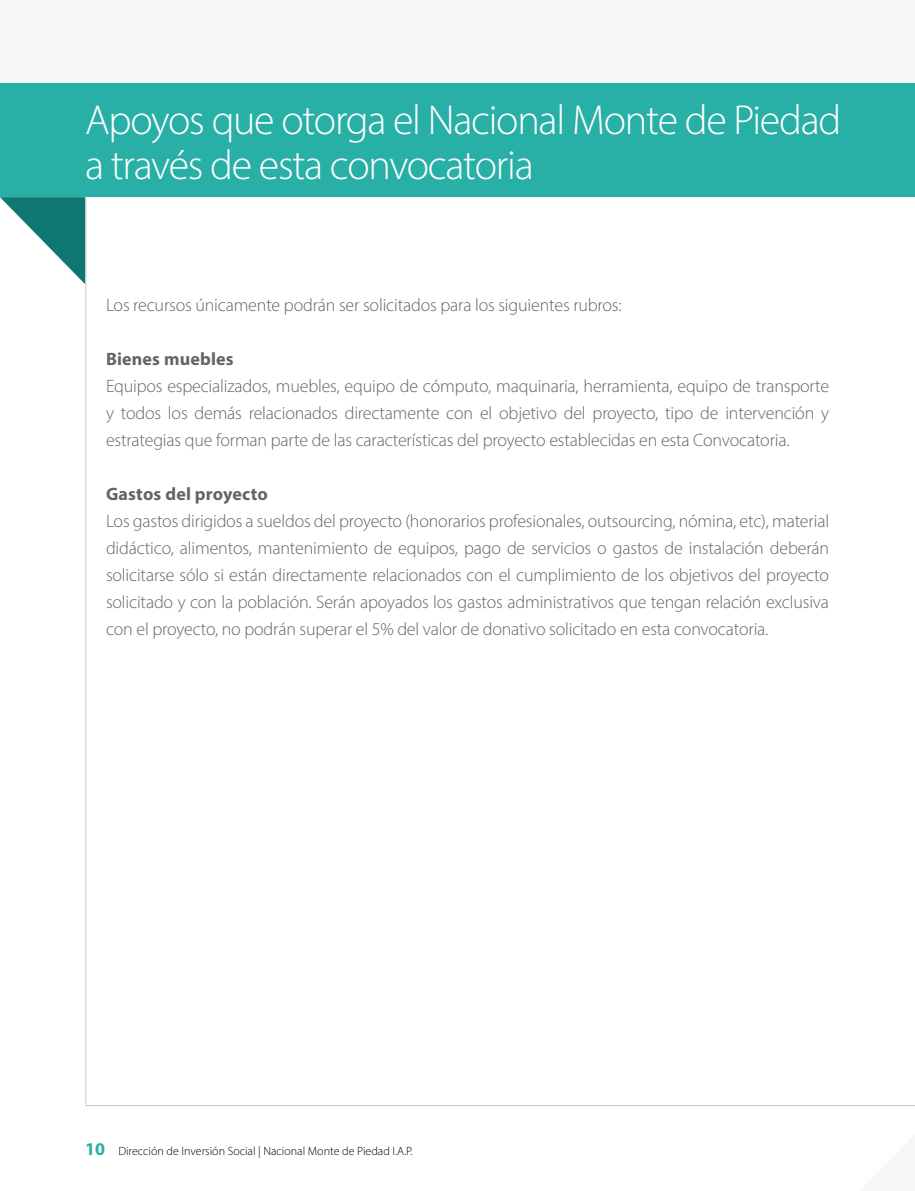
<style>
.page{position:relative;width:915px;height:1191px;background:#fff}
.page>*{position:absolute;margin:0;border:0;box-sizing:border-box;transform-origin:0 0}
.t1{font:300 42px/45px "Myriad Pro";letter-spacing:-.03em;color:#fff}
.t2{font:300 18px/27px "Myriad Pro";letter-spacing:-.01em;color:#636466;text-align:justify}
.t3{font:700 18px "Myriad Pro";letter-spacing:.01em;color:#636466}
.t4{font:300 12px "Myriad Pro";color:#000}
.s1{font-weight:700;font-size:18px;color:#28afa6}
</style>
<div class="page">
<div style="left:0;top:0;width:914px;height:198px;background:#f6f6f6"></div>
<svg style="left:0;top:197px;width:85px;height:87px"></svg>
<div style="left:0;top:84px;width:914px;height:113px;background:#28afa6"></div>
<h1 class="t1" style="left:85px;top:97px;width:757px">Apoyos que otorga el Nacional Monte de Piedad a través de esta convocatoria</h1>
<p class="t2" style="left:106px;top:291px;width:517px">Los recursos únicamente podrán ser solicitados para los siguientes rubros:</p>
<p class="t3" style="left:106px;top:347px;width:129px">Bienes muebles</p>
<p class="t2" style="left:106px;top:372px;width:724px">Equipos especializados, muebles, equipo de cómputo, maquinaria, herramienta, equipo de transporte y todos los demás relacionados directamente con el objetivo del proyecto, tipo de intervención y estrategias que forman parte de las características del proyecto establecidas en esta Convocatoria.</p>
<p class="t3" style="left:106px;top:482px;width:163px">Gastos del proyecto</p>
<p class="t2" style="left:106px;top:507px;width:724px">Los gastos dirigidos a sueldos del proyecto (honorarios profesionales, outsourcing, nómina, etc), material didáctico, alimentos, mantenimiento de equipos, pago de servicios o gastos de instalación deberán solicitarse sólo si están directamente relacionados con el cumplimiento de los objetivos del proyecto solicitado y con la población. Serán apoyados los gastos administrativos que tengan relación exclusiva con el proyecto, no podrán superar el 5% del valor de donativo solicitado en esta convocatoria.</p>
<p class="t4" style="left:85px;top:1144px;width:329px"><span class="s1">10</span> Dirección de Inversión Social | Nacional Monte de Piedad I.A.P.</p>
</div>
